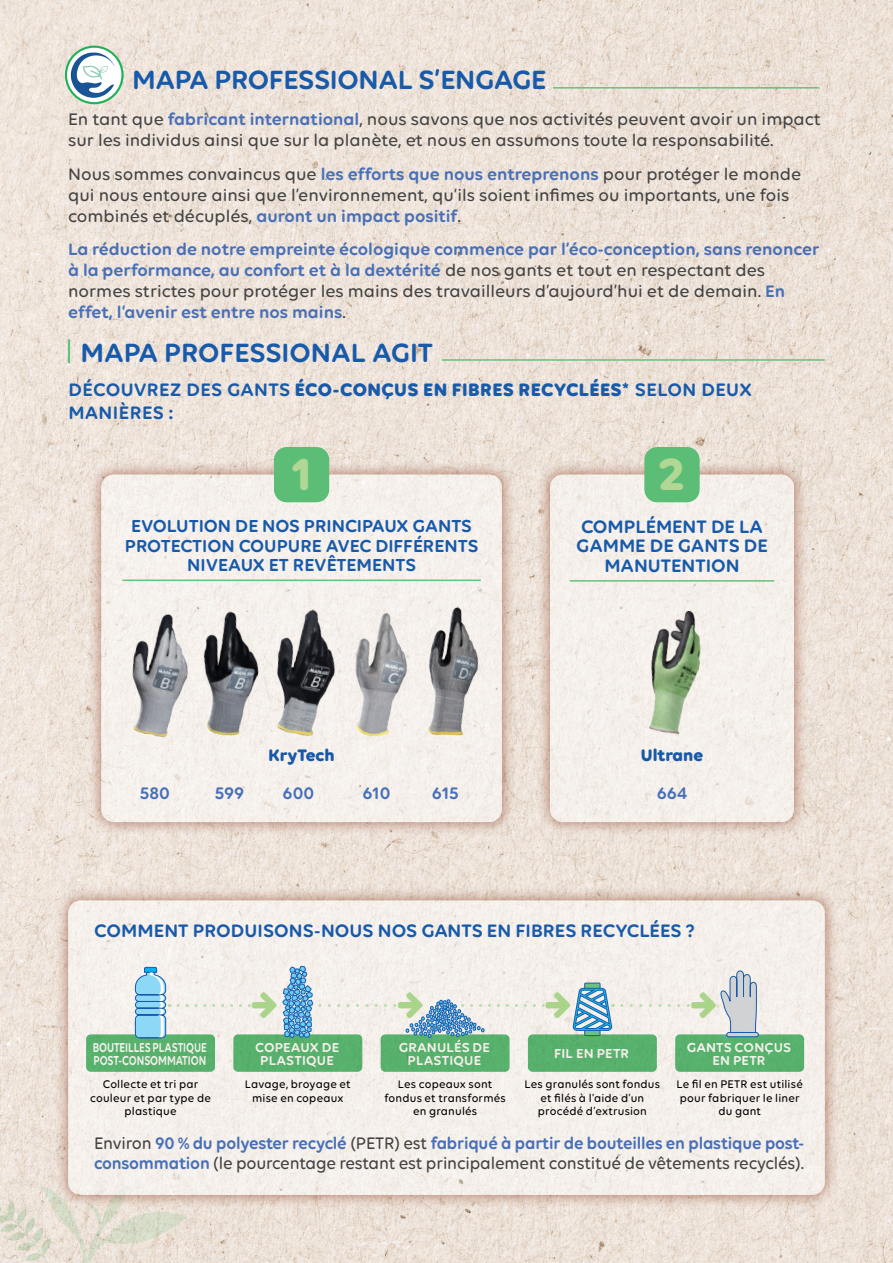
<style>
.page{position:relative;width:893px;height:1263px;background:#fff}
.page>*{position:absolute;margin:0;border:0;box-sizing:border-box;transform-origin:0 0}
.t1{font:700 48.45px "Volte Rounded";color:#b1d794}
.t2{font:600 28.5px "Volte Rounded";letter-spacing:-.01em;color:#185aaa}
.t3{font:600 19.5px/19.5px "Volte Rounded";color:#185aaa;text-align:center}
.t4{font:600 19.5px/22.5px "Volte Rounded";letter-spacing:.02em;color:#185aaa}
.t5{font:600 18.75px/19.5px "Volte Rounded";color:#185aaa;text-align:center}
.t6{font:500 18px/21px "Volte Rounded";color:#434343}
.t7{font:600 18px/21px "Volte Rounded";color:#4970b7}
.t8{font:500 18px/19.5px "Volte Rounded";color:#434343;scale:.95 1}
.t9{font:700 18px "Volte Rounded";color:#185aaa}
.t10{font:600 14.1px/13.5px "Volte Rounded";letter-spacing:.005em;color:#fff;text-align:center}
.t11{font:600 14.1px/13.5px "Volte Rounded";letter-spacing:.005em;color:#fff;scale:.76 1}
.t12{font:500 12px/13.5px "Volte Rounded";letter-spacing:.015em;color:#000;text-align:center;scale:.96 1}
.s1{font-weight:600;color:#4970b7}
.s2{font-weight:500;color:#434343}
.s3{font-weight:700}
</style>
<div class="page">
<img style="left:0;top:0;width:893px;height:1263px">
<div style="left:87px;top:460px;width:429px;height:376px;background:#b77e69;opacity:.95"></div>
<div style="left:536px;top:460px;width:272px;height:376px;background:#b77e69;opacity:.95"></div>
<div style="left:101px;top:474px;width:401px;height:348px;background:#f6f1ec;border-radius:13px"></div>
<div style="left:550px;top:474px;width:244px;height:348px;background:#f5f0eb;border-radius:13px"></div>
<svg style="left:0;top:1185px;width:188px;height:78px;background:#e3ddd0"></svg>
<div style="left:54px;top:886px;width:785px;height:323px;background:#b77e69;opacity:.95"></div>
<div style="left:68px;top:900px;width:757px;height:295px;background:#f5f0eb;border-radius:13px"></div>
<hr style="left:553px;top:87px;width:266px;height:2px;background:#67c07e">
<hr style="left:68px;top:340px;width:2px;height:22px;background:#67c07e">
<hr style="left:442px;top:359px;width:383px;height:2px;background:#67c07e">
<img style="left:65px;top:46px;width:59px;height:58px;border-radius:29px">
<div style="left:65px;top:46px;width:59px;height:58px;border:2px solid #21b259;border-radius:50%"></div>
<hr style="left:122px;top:579px;width:359px;height:2px;background:#67c07e">
<hr style="left:570px;top:580px;width:204px;height:2px;background:#67c07e">
<div style="left:274px;top:447px;width:55px;height:55px;background:#5bbd76;border-radius:13px"></div>
<div style="left:644px;top:447px;width:56px;height:55px;background:#5bbd76;border-radius:13px"></div>
<div style="left:86px;top:1034px;width:129px;height:38px;background:#57b16c;border-radius:5px"></div>
<div style="left:233px;top:1034px;width:129px;height:38px;background:#57b16c;border-radius:5px"></div>
<div style="left:381px;top:1034px;width:129px;height:38px;background:#57b16c;border-radius:5px"></div>
<div style="left:528px;top:1034px;width:129px;height:38px;background:#57b16c;border-radius:5px"></div>
<div style="left:675px;top:1034px;width:129px;height:38px;background:#57b16d;border-radius:5px"></div>
<svg style="left:585px;top:983px;width:15px;height:7px"></svg>
<div style="left:584px;top:983px;width:16px;height:7px;border:1px solid #185aaa"></div>
<div style="left:727px;top:1032px;width:31px;height:5px;background:#d1d2d4;border-radius:2px"></div>
<div style="left:726px;top:1032px;width:33px;height:5px;border:1px solid #185aaa;border-radius:2px"></div>
<svg style="left:283px;top:958px;width:30px;height:84px"></svg>
<svg style="left:135px;top:967px;width:35px;height:71px"></svg>
<img style="left:117px;top:607px;width:71px;height:136px">
<img style="left:188px;top:607px;width:75px;height:135px">
<img style="left:263px;top:605px;width:78px;height:136px">
<img style="left:341px;top:608px;width:72px;height:132px">
<img style="left:416px;top:603px;width:74px;height:140px">
<img style="left:635px;top:606px;width:79px;height:132px">
<svg style="left:178px;top:993px;width:95px;height:25px"></svg>
<svg style="left:320px;top:988px;width:293px;height:50px"></svg>
<svg style="left:622px;top:970px;width:135px;height:63px"></svg>
<h2 class="t2" style="left:132px;top:63px;width:416px">MAPA PROFESSIONAL S’ENGAGE</h2>
<p class="t6" style="left:68px;top:108px;width:754px">En tant que <span class="s1">fabricant international</span>, nous savons que nos activités peuvent avoir un impact sur les individus ainsi que sur la planète, et nous en assumons toute la responsabilité.</p>
<p class="t6" style="left:68px;top:163px;width:735px">Nous sommes convaincus que <span class="s1">les efforts que nous entreprenons</span> pour protéger le monde qui nous entoure ainsi que l’environnement, qu’ils soient infimes ou importants, une fois combinés et décuplés, <span class="s1">auront un impact positif</span>.</p>
<p class="t7" style="left:68px;top:239px;width:753px">La réduction de notre empreinte écologique commence par l’éco-conception, sans renoncer à la performance, au confort et à la dextérité <span class="s2">de nos gants et tout en respectant des normes strictes pour protéger les mains des travailleurs d’aujourd’hui et de demain.</span> En effet, l’avenir est entre nos mains<span class="s2">.</span></p>
<h2 class="t2" style="left:80px;top:335px;width:354px">MAPA PROFESSIONAL AGIT</h2>
<p class="t4" style="left:68px;top:378px;width:685px">DÉCOUVREZ DES GANTS <span class="s3">ÉCO-CONÇUS EN FIBRES RECYCLÉES</span>* SELON DEUX<br>MANIÈRES :</p>
<h1 class="t1" style="left:290px;top:445px;width:24px">1</h1>
<h1 class="t1" style="left:659px;top:445px;width:26px">2</h1>
<p class="t5" style="left:125px;top:516px;width:355px">EVOLUTION DE NOS PRINCIPAUX GANTS<br>PROTECTION COUPURE AVEC DIFFÉRENTS<br>NIVEAUX ET REVÊTEMENTS</p>
<p class="t3" style="left:576px;top:516px;width:193px">COMPLÉMENT DE LA<br>GAMME DE GANTS DE<br>MANUTENTION</p>
<p class="t9" style="left:268px;top:744px;width:68px">KryTech</p>
<p class="t9" style="left:641px;top:744px;width:64px">Ultrane</p>
<p class="t7" style="left:140px;top:782px;width:32px">580</p>
<p class="t7" style="left:215px;top:782px;width:31px">599</p>
<p class="t7" style="left:283px;top:782px;width:33px">600</p>
<p class="t7" style="left:362px;top:782px;width:30px">610</p>
<p class="t7" style="left:432px;top:782px;width:29px">615</p>
<p class="t7" style="left:657px;top:782px;width:32px">664</p>
<p class="t3" style="left:94px;top:921px;width:603px">COMMENT PRODUISONS-NOUS NOS GANTS EN FIBRES RECYCLÉES ?</p>
<p class="t11" style="left:93px;top:1040px;width:152px">BOUTEILLES PLASTIQUE<br>POST-CONSOMMATION</p>
<p class="t10" style="left:255px;top:1040px;width:85px">COPEAUX DE<br>PLASTIQUE</p>
<p class="t10" style="left:399px;top:1040px;width:93px">GRANULÉS DE<br>PLASTIQUE</p>
<p class="t10" style="left:554px;top:1047px;width:77px">FIL EN PETR</p>
<p class="t10" style="left:687px;top:1040px;width:106px">GANTS CONÇUS<br>EN PETR</p>
<p class="t12" style="left:90px;top:1077px;width:127px">Collecte et tri par couleur et par type de plastique</p>
<p class="t12" style="left:525px;top:1077px;width:143px">Les granulés sont fondus et filés à l’aide d’un procédé d’extrusion</p>
<p class="t12" style="left:676px;top:1077px;width:133px">Le fil en PETR est utilisé pour fabriquer le liner du gant</p>
<p class="t12" style="left:245px;top:1077px;width:112px">Lavage, broyage et mise en copeaux</p>
<p class="t12" style="left:384px;top:1077px;width:128px">Les copeaux sont fondus et transformés en granulés</p>
<p class="t8" style="left:94px;top:1133px;width:749px">Environ <span class="s1">90 % du polyester recyclé</span> (PETR) est <span class="s1">fabriqué à partir de bouteilles en plastique post&shy;consommation</span> (le pourcentage restant est principalement constitué de vêtements recyclés).</p>
</div>
